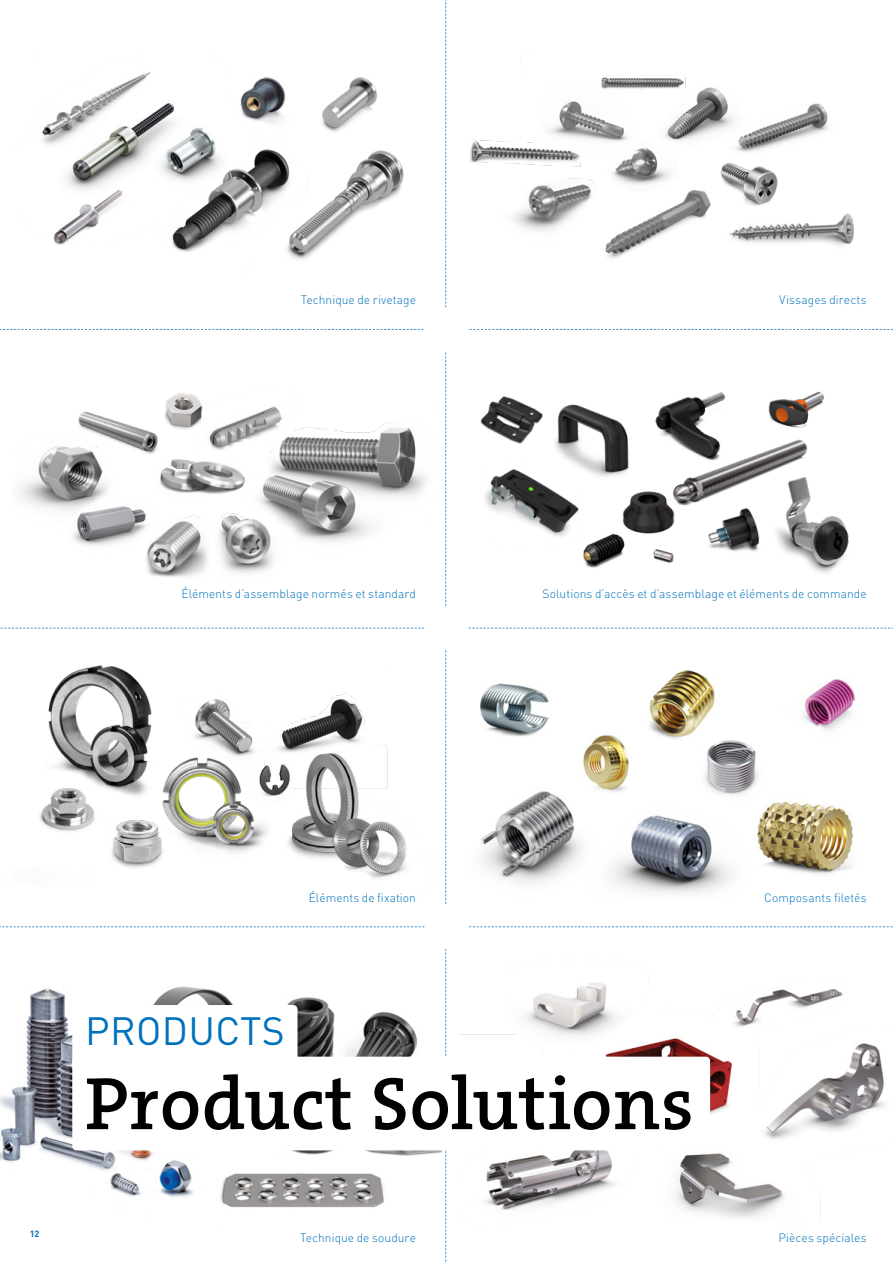
<style>
.page{position:relative;width:893px;height:1263px;background:#fff}
.page>*{position:absolute;margin:0;border:0;box-sizing:border-box;transform-origin:0 0}
.t1{font:75px "The Serif HP6 Se Bld";letter-spacing:.01em;color:#000}
.t2{font:39px "DINOT";letter-spacing:.01em;color:#0072bb}
.t3{font:300 12px "DINOT";letter-spacing:.005em;color:#0072bb}
.t4{font:700 9px "DINOT";color:#0072bb}
</style>
<div class="page">
<img style="left:42px;top:72px;width:362px;height:188px">
<img style="left:19px;top:393px;width:407px;height:184px">
<img style="left:39px;top:665px;width:368px;height:214px">
<img style="left:0;top:986px;width:441px;height:222px">
<img style="left:470px;top:76px;width:384px;height:183px">
<img style="left:480px;top:391px;width:369px;height:182px">
<img style="left:480px;top:670px;width:376px;height:224px">
<img style="left:458px;top:982px;width:427px;height:239px">
<svg style="left:0;top:329px;width:423px;height:1px"></svg>
<svg style="left:469px;top:329px;width:424px;height:1px"></svg>
<svg style="left:445px;top:949px;width:1px;height:313px"></svg>
<svg style="left:445px;top:650px;width:1px;height:254px"></svg>
<svg style="left:445px;top:352px;width:1px;height:254px"></svg>
<svg style="left:445px;top:0;width:1px;height:307px"></svg>
<svg style="left:0;top:628px;width:424px;height:1px"></svg>
<svg style="left:469px;top:628px;width:424px;height:1px"></svg>
<svg style="left:0;top:926px;width:424px;height:1px"></svg>
<svg style="left:469px;top:926px;width:424px;height:1px"></svg>
<svg style="left:85px;top:986px;width:36px;height:19px"></svg>
<div style="left:72px;top:1005px;width:225px;height:66px;background:#fff;border-radius:4px"></div>
<div style="left:72px;top:1057px;width:638px;height:93px;background:#fff;border-radius:4px"></div>
<p class="t3" style="left:301px;top:291px;width:117px">Technique de rivetage</p>
<p class="t3" style="left:181px;top:586px;width:236px">Éléments d’assemblage normés et standard</p>
<p class="t3" style="left:779px;top:291px;width:89px">Vissages directs</p>
<p class="t3" style="left:542px;top:586px;width:326px">Solutions d’accès et d’assemblage et éléments de commande</p>
<p class="t4" style="left:30px;top:1227px;width:11px">12</p>
<p class="t3" style="left:309px;top:889px;width:109px">Éléments de fixation</p>
<h2 class="t2" style="left:85px;top:1005px;width:201px">PRODUCTS</h2>
<h1 class="t1" style="left:85px;top:1054px;width:610px">Product Solutions</h1>
<p class="t3" style="left:300px;top:1229px;width:117px">Technique de soudure</p>
<p class="t3" style="left:764px;top:889px;width:104px">Composants filetés</p>
<p class="t3" style="left:778px;top:1229px;width:90px">Pièces spéciales</p>
</div>
